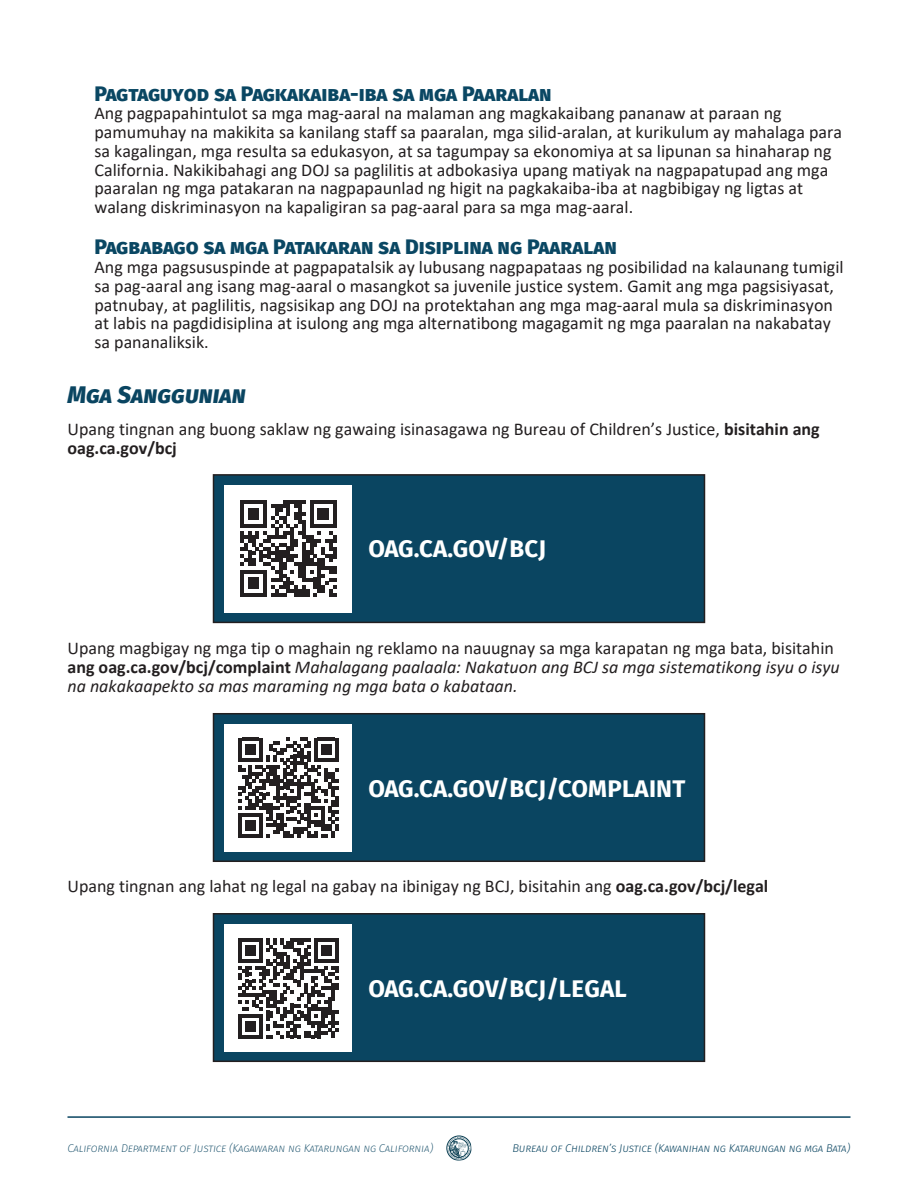
<style>
.page{position:relative;width:918px;height:1188px;background:#fff}
.page>*{position:absolute;margin:0;border:0;box-sizing:border-box;transform-origin:0 0}
.DOJ_Header{font:700 24px "Fira Sans";letter-spacing:.01em;color:#fff}
.t1{font:italic 800 24px "Fira Sans";color:#0a4561}
.t2{font:800 21px "Fira Sans";color:#0a4763}
.DOJ_Normal_Tabbed{font:18px/18.8px "Calibri";color:#231f20}
.DOJ_Normal{font:18px/18.8px "Calibri";color:#231f20}
.DOJ_Normal-2{font:italic 18px/18.8px "Calibri";color:#231f20}
.t3{font:italic 200 11.25px "Fira Sans";letter-spacing:-.02em;color:#0a4561}
.t4{font:italic 300 11.25px "Fira Sans";letter-spacing:-.02em;color:#0a4561}
.s1{font-weight:700}
.s2{font-weight:700;font-style:normal}
</style>
<div class="page">
<hr style="left:68px;top:1116px;width:782px;height:2px;background:#0a4561">
<svg style="left:447px;top:1136px;width:24px;height:24px"></svg>
<div style="left:214px;top:475px;width:490px;height:147px;background:#0a4561"></div>
<div style="left:213px;top:474px;width:492px;height:149px;border:2px solid #231f20"></div>
<div style="left:225px;top:485px;width:127px;height:127px;background:#fff"></div>
<svg style="left:240px;top:500px;width:97px;height:97px"></svg>
<div style="left:214px;top:714px;width:490px;height:147px;background:#0a4561"></div>
<div style="left:213px;top:713px;width:492px;height:149px;border:2px solid #231f20"></div>
<div style="left:214px;top:914px;width:490px;height:147px;background:#0a4561"></div>
<div style="left:213px;top:913px;width:492px;height:149px;border:2px solid #231f20"></div>
<div style="left:225px;top:724px;width:127px;height:127px;background:#fff"></div>
<svg style="left:238px;top:738px;width:100px;height:100px"></svg>
<div style="left:225px;top:925px;width:127px;height:127px;background:#fff"></div>
<svg style="left:238px;top:938px;width:100px;height:100px"></svg>
<h3 class="t2" style="left:94px;top:75px;width:459px">Pagtaguyod sa Pagkakaiba-iba sa mga Paaralan</h3>
<p class="DOJ_Normal_Tabbed" style="left:94px;top:104px;width:749px">Ang pagpapahintulot sa mga mag-aaral na malaman ang magkakaibang pananaw at paraan ng pamumuhay na makikita sa kanilang staff sa paaralan, mga silid-aralan, at kurikulum ay mahalaga para sa kagalingan, mga resulta sa edukasyon, at sa tagumpay sa ekonomiya at sa lipunan sa hinaharap ng California. Nakikibahagi ang DOJ sa paglilitis at adbokasiya upang matiyak na nagpapatupad ang mga paaralan ng mga patakaran na nagpapaunlad ng higit na pagkakaiba-iba at nagbibigay ng ligtas at walang diskriminasyon na kapaligiran sa pag-aaral para sa mga mag-aaral.</p>
<h3 class="t2" style="left:94px;top:229px;width:524px">Pagbabago sa mga Patakaran sa Disiplina ng Paaralan</h3>
<p class="DOJ_Normal_Tabbed" style="left:94px;top:257px;width:751px">Ang mga pagsususpinde at pagpapatalsik ay lubusang nagpapataas ng posibilidad na kalaunang tumigil sa pag-aaral ang isang mag-aaral o masangkot sa juvenile justice system. Gamit ang mga pagsisiyasat, patnubay, at paglilitis, nagsisikap ang DOJ na protektahan ang mga mag-aaral mula sa diskriminasyon at labis na pagdidisiplina at isulong ang mga alternatibong magagamit ng mga paaralan na nakabatay sa pananaliksik.</p>
<h2 class="t1" style="left:68px;top:373px;width:180px">Mga Sanggunian</h2>
<p class="DOJ_Normal" style="left:68px;top:419px;width:754px">Upang tingnan ang buong saklaw ng gawaing isinasagawa ng Bureau of Children’s Justice, <span class="s1">bisitahin ang oag.ca.gov/bcj</span></p>
<p class="DOJ_Header" style="left:368px;top:528px;width:179px">OAG.CA.GOV/BCJ</p>
<p class="DOJ_Normal" style="left:68px;top:638px;width:768px">Upang magbigay ng mga tip o maghain ng reklamo na nauugnay sa mga karapatan ng mga bata, bisitahin</p>
<p class="DOJ_Normal-2" style="left:68px;top:657px;width:774px"><span class="s2">ang oag.ca.gov/bcj/complaint</span> Mahalagang paalaala: Nakatuon ang BCJ sa mga sistematikong isyu o isyu na nakakaapekto sa mas maraming ng mga bata o kabataan.</p>
<p class="DOJ_Header" style="left:368px;top:768px;width:319px">OAG.CA.GOV/BCJ/COMPLAINT</p>
<p class="DOJ_Normal" style="left:68px;top:876px;width:702px">Upang tingnan ang lahat ng legal na gabay na ibinigay ng BCJ, bisitahin ang <span class="s1">oag.ca.gov/bcj/legal</span></p>
<p class="DOJ_Header" style="left:368px;top:968px;width:260px">OAG.CA.GOV/BCJ/LEGAL</p>
<p class="t3" style="left:68px;top:1140px;width:367px">California Department of Justice (Kagawaran ng Katarungan ng California)</p>
<p class="t4" style="left:512px;top:1140px;width:340px">Bureau of Children’s Justice (Kawanihan ng Katarungan ng mga Bata)</p>
</div>
